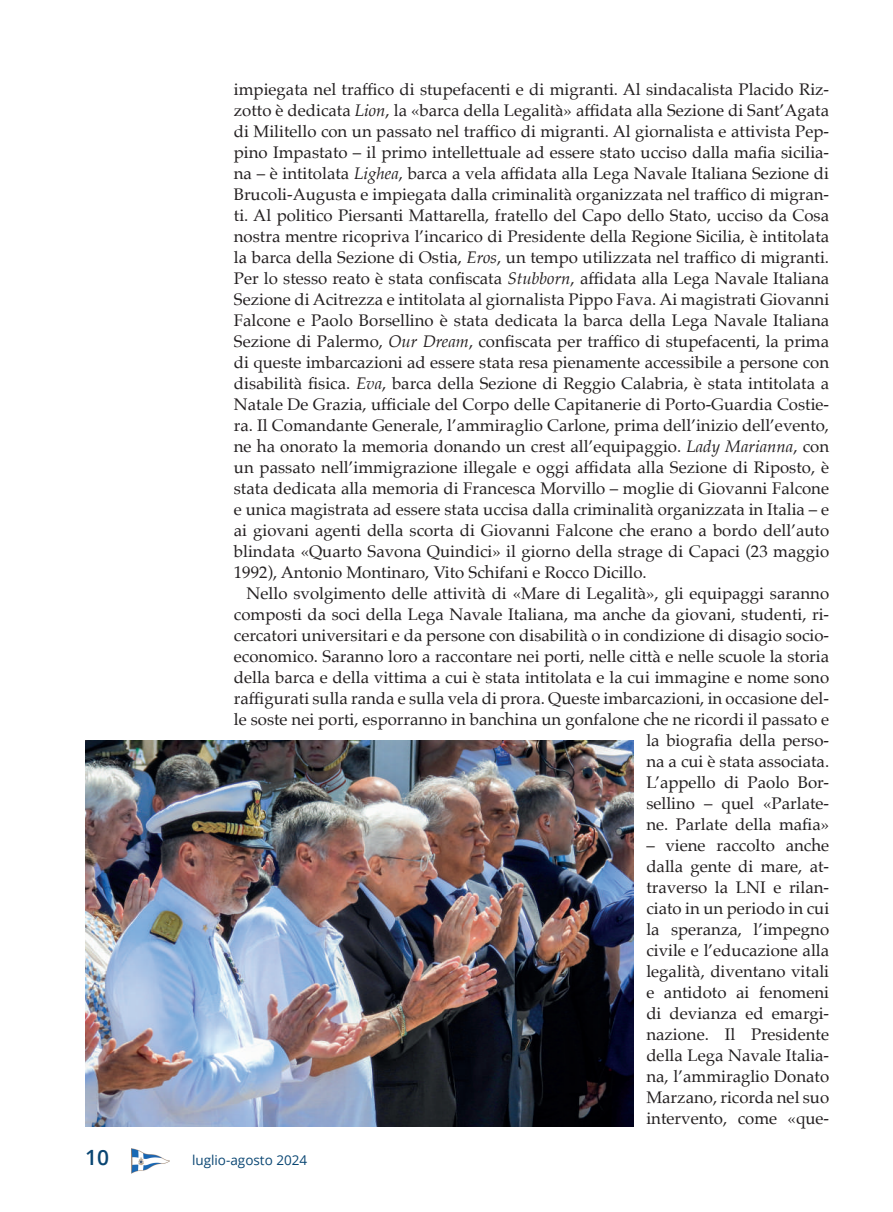
<style>
.page{position:relative;width:893px;height:1212px;background:#fff}
.page>*{position:absolute;margin:0;border:0;box-sizing:border-box;transform-origin:0 0}
.t1{font:600 21px "Open Sans";color:#0a4673}
.t2{font:16.8px/21px "Palatino";color:#231f20;text-align:justify}
.t3{font:13.5px "Open Sans";color:#0a4673}
.s1{font-style:italic}
</style>
<div class="page">
<img style="left:132px;top:1148px;width:37px;height:26px">
<img style="left:85px;top:740px;width:549px;height:386px">
<p class="t2" style="left:234px;top:78px;width:597px">impiegata nel traffico di stupefacenti e di migranti. Al sindacalista Placido Riz&shy;zotto è dedicata <span class="s1">Lion</span>, la «barca della Legalità» affidata alla Sezione di Sant’Agata di Militello con un passato nel traffico di migranti. Al giornalista e attivista Pep&shy;pino Impastato – il primo intellettuale ad essere stato ucciso dalla mafia sicilia&shy;na – è intitolata <span class="s1">Lighea</span>, barca a vela affidata alla Lega Navale Italiana Sezione di Brucoli-Augusta e impiegata dalla criminalità organizzata nel traffico di migran&shy;ti. Al politico Piersanti Mattarella, fratello del Capo dello Stato, ucciso da Cosa nostra mentre ricopriva l’incarico di Presidente della Regione Sicilia, è intitolata la barca della Sezione di Ostia, <span class="s1">Eros</span>, un tempo utilizzata nel traffico di migranti.<br>Per lo stesso reato è stata confiscata <span class="s1">Stubborn</span>, affidata alla Lega Navale Italiana Sezione di Acitrezza e intitolata al giornalista Pippo Fava. Ai magistrati Giovanni Falcone e Paolo Borsellino è stata dedicata la barca della Lega Navale Italiana Sezione di Palermo, <span class="s1">Our Dream</span>, confiscata per traffico di stupefacenti, la prima di queste imbarcazioni ad essere stata resa pienamente accessibile a persone con disabilità fisica. <span class="s1">Eva</span>, barca della Sezione di Reggio Calabria, è stata intitolata a Natale De Grazia, ufficiale del Corpo delle Capitanerie di Porto-Guardia Costie&shy;ra. Il Comandante Generale, l’ammiraglio Carlone, prima dell’inizio dell’evento, ne ha onorato la memoria donando un crest all’equipaggio. <span class="s1">Lady Marianna</span>, con un passato nell’immigrazione illegale e oggi affidata alla Sezione di Riposto, è stata dedicata alla memoria di Francesca Morvillo – moglie di Giovanni Falcone e unica magistrata ad essere stata uccisa dalla criminalità organizzata in Italia – e ai giovani agenti della scorta di Giovanni Falcone che erano a bordo dell’auto blindata «Quarto Savona Quindici» il giorno della strage di Capaci (23 maggio 1992), Antonio Montinaro, Vito Schifani e Rocco Dicillo.</p>
<p class="t2" style="left:234px;top:582px;width:597px;text-align:right">Nello svolgimento delle attività di «Mare di Legalità», gli equipaggi saranno composti da soci della Lega Navale Italiana, ma anche da giovani, studenti, ri&shy;cercatori universitari e da persone con disabilità o in condizione di disagio socio&shy;economico. Saranno loro a raccontare nei porti, nelle città e nelle scuole la storia della barca e della vittima a cui è stata intitolata e la cui immagine e nome sono raffigurati sulla randa e sulla vela di prora. Queste imbarcazioni, in occasione del&shy;le soste nei porti, esporranno in banchina un gonfalone che ne ricordi il passato e la biografia della perso-<br>na a cui è stata associata.<br>L’appello di Paolo Bor-<br>sellino – quel «Parlate-<br>ne. Parlate della mafia»</p>
<p class="t2" style="left:646px;top:834px;width:184px">– viene raccolto anche dalla gente di mare, at&shy;traverso la LNI e rilan&shy;ciato in un periodo in cui la speranza, l’impegno civile e l’educazione alla legalità, diventano vitali e antidoto ai fenomeni di devianza ed emargi&shy;nazione. Il Presidente della Lega Navale Italia&shy;na, l’ammiraglio Donato Marzano, ricorda nel suo intervento, come «que-</p>
<p class="t1" style="left:85px;top:1143px;width:25px">10</p>
<p class="t3" style="left:192px;top:1151px;width:117px">luglio-agosto 2024</p>
</div>
